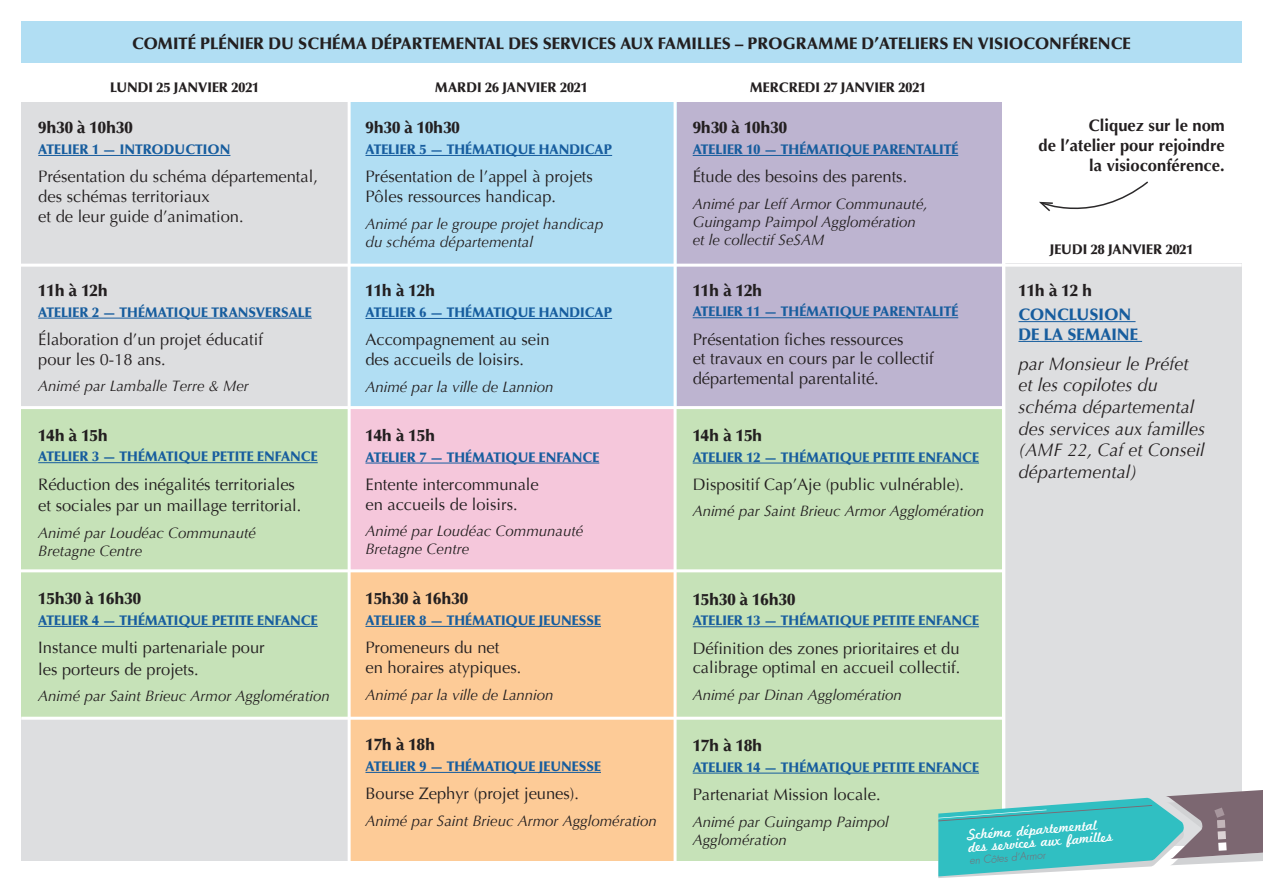
<style>
.page{position:relative;width:1263px;height:893px;background:#fff}
.page>*{position:absolute;margin:0;border:0;box-sizing:border-box;transform-origin:0 0}
.Animé_par{font:italic 18px/21.6px "Optima";color:#231f20}
.t1{font:16.5px/19.8px "Optima";color:#231f20}
.horaire{font:900 16.5px "Optima";color:#231f20}
.titre_atelier{font:900 16.5px "Optima";color:#231f20}
.t2{font:700 16.5px/19.8px "Optima";color:#231f20;text-align:right}
.titre_atelier-2{font:900 16.5px/19.8px "Optima";color:#175d9e}
.Animé_par-2{font:italic 15px/18px "Optima";color:#231f20}
.t3{font:14.4px/12.6px "Marketing Script";color:#fff}
.titre_atelier-3{font:900 13.8px "Optima";color:#175d9e}
.titre_atelier-4{font:900 13.8px "Optima";color:#231f20}
.t4{font:italic 300 10.5px "Futura Std";color:#7c6771}
</style>
<div class="page">
<div style="left:348px;top:408px;width:328px;height:164px;background:#f5c7db"></div>
<div style="left:675px;top:102px;width:326px;height:162px;background:#bdb4d0"></div>
<div style="left:21px;top:573px;width:328px;height:146px;background:#c6e2b8"></div>
<div style="left:676px;top:573px;width:325px;height:146px;background:#c6e2b8"></div>
<div style="left:21px;top:409px;width:328px;height:163px;background:#c6e2b8"></div>
<div style="left:676px;top:408px;width:325px;height:165px;background:#c6e2b8"></div>
<div style="left:675px;top:264px;width:326px;height:144px;background:#bdb4d0"></div>
<div style="left:348px;top:572px;width:328px;height:147px;background:#fdcb97"></div>
<div style="left:348px;top:719px;width:328px;height:142px;background:#fdcb97"></div>
<div style="left:348px;top:102px;width:328px;height:162px;background:#b1def3"></div>
<div style="left:348px;top:264px;width:328px;height:145px;background:#b1def3"></div>
<div style="left:676px;top:719px;width:325px;height:142px;background:#c6e2b8"></div>
<div style="left:21px;top:264px;width:328px;height:145px;background:#dddee0"></div>
<div style="left:21px;top:102px;width:328px;height:162px;background:#dddee0"></div>
<div style="left:1004px;top:264px;width:238px;height:582px;background:#dddee0"></div>
<div style="left:21px;top:719px;width:328px;height:142px;background:#dddee0"></div>
<hr style="left:0;top:406px;width:1004px;height:3px;background:#fff">
<hr style="left:0;top:569px;width:1004px;height:3px;background:#fff">
<hr style="left:21px;top:717px;width:983px;height:3px;background:#fff">
<hr style="left:0;top:264px;width:1242px;height:3px;background:#fff">
<hr style="left:674px;top:77px;width:2px;height:795px;background:#fff">
<hr style="left:1002px;top:77px;width:3px;height:795px;background:#fff">
<hr style="left:348px;top:86px;width:3px;height:786px;background:#fff">
<hr style="left:38px;top:155px;width:192px;height:1px;background:#175d9e">
<div style="left:21px;top:21px;width:1221px;height:41px;background:#b1def3"></div>
<hr style="left:38px;top:318px;width:274px;height:1px;background:#175d9e">
<hr style="left:38px;top:462px;width:280px;height:1px;background:#175d9e">
<hr style="left:38px;top:626px;width:280px;height:1px;background:#175d9e">
<hr style="left:365px;top:155px;width:247px;height:1px;background:#175d9e">
<hr style="left:365px;top:318px;width:247px;height:1px;background:#175d9e">
<hr style="left:365px;top:463px;width:234px;height:1px;background:#175d9e">
<hr style="left:365px;top:626px;width:236px;height:1px;background:#175d9e">
<hr style="left:365px;top:772px;width:236px;height:1px;background:#175d9e">
<hr style="left:693px;top:155px;width:265px;height:1px;background:#175d9e">
<hr style="left:693px;top:317px;width:265px;height:1px;background:#175d9e">
<hr style="left:693px;top:463px;width:286px;height:1px;background:#175d9e">
<hr style="left:693px;top:626px;width:286px;height:1px;background:#175d9e">
<hr style="left:693px;top:773px;width:286px;height:1px;background:#175d9e">
<hr style="left:1018px;top:321px;width:117px;height:1px;background:#175d9e">
<hr style="left:1018px;top:341px;width:124px;height:1px;background:#175d9e">
<svg style="left:938px;top:790px;width:325px;height:88px"></svg>
<svg style="left:1039px;top:181px;width:109px;height:31px"></svg>
<p class="titre_atelier" style="left:132px;top:34px;width:1000px">COMITÉ PLÉNIER DU SCHÉMA DÉPARTEMENTAL DES SERVICES AUX FAMILLES – PROGRAMME D’ATELIERS EN VISIOCONFÉRENCE</p>
<p class="titre_atelier-4" style="left:110px;top:79px;width:151px">LUNDI 25 JANVIER 2021</p>
<p class="titre_atelier-4" style="left:435px;top:79px;width:154px">MARDI 26 JANVIER 2021</p>
<p class="titre_atelier-4" style="left:750px;top:79px;width:178px">MERCREDI 27 JANVIER 2021</p>
<p class="horaire" style="left:38px;top:118px;width:96px">9h30 à 10h30</p>
<p class="titre_atelier-3" style="left:38px;top:141px;width:194px">ATELIER 1 — INTRODUCTION</p>
<p class="t1" style="left:38px;top:167px;width:281px">Présentation du schéma départemental, des schémas territoriaux<br>et de leur guide d’animation.</p>
<p class="horaire" style="left:38px;top:281px;width:71px">11h à 12h</p>
<p class="titre_atelier-3" style="left:38px;top:304px;width:275px">ATELIER 2 — THÉMATIQUE TRANSVERSALE</p>
<p class="t1" style="left:38px;top:330px;width:226px">Élaboration d’un projet éducatif pour les 0-18 ans.</p>
<p class="Animé_par-2" style="left:38px;top:377px;width:212px">Animé par Lamballe Terre &amp; Mer</p>
<p class="horaire" style="left:38px;top:425px;width:71px">14h à 15h</p>
<p class="titre_atelier-3" style="left:38px;top:449px;width:281px">ATELIER 3 — THÉMATIQUE PETITE ENFANCE</p>
<p class="t1" style="left:38px;top:473px;width:265px;line-height:21.6px">Réduction des inégalités territoriales et sociales par un maillage territorial.</p>
<p class="Animé_par-2" style="left:38px;top:524px;width:219px">Animé par Loudéac Communauté<br>Bretagne Centre</p>
<p class="horaire" style="left:38px;top:589px;width:104px">15h30 à 16h30</p>
<p class="titre_atelier-3" style="left:38px;top:612px;width:281px">ATELIER 4 — THÉMATIQUE PETITE ENFANCE</p>
<p class="t1" style="left:38px;top:637px;width:228px;line-height:21.6px">Instance multi partenariale pour les porteurs de projets.</p>
<p class="Animé_par-2" style="left:38px;top:687px;width:293px">Animé par Saint Brieuc Armor Agglomération</p>
<p class="horaire" style="left:365px;top:118px;width:96px">9h30 à 10h30</p>
<p class="titre_atelier-3" style="left:365px;top:141px;width:248px">ATELIER 5 — THÉMATIQUE HANDICAP</p>
<p class="t1" style="left:365px;top:167px;width:229px">Présentation de l’appel à projets<br>Pôles ressources handicap.</p>
<p class="Animé_par-2" style="left:365px;top:215px;width:239px">Animé par le groupe projet handicap du schéma départemental</p>
<p class="horaire" style="left:365px;top:281px;width:71px">11h à 12h</p>
<p class="titre_atelier-3" style="left:365px;top:304px;width:248px">ATELIER 6 — THÉMATIQUE HANDICAP</p>
<p class="t1" style="left:365px;top:330px;width:186px">Accompagnement au sein des accueils de loisirs.</p>
<p class="Animé_par-2" style="left:365px;top:378px;width:190px">Animé par la ville de Lannion</p>
<p class="horaire" style="left:365px;top:426px;width:71px">14h à 15h</p>
<p class="titre_atelier-3" style="left:365px;top:449px;width:235px">ATELIER 7 — THÉMATIQUE ENFANCE</p>
<p class="t1" style="left:365px;top:475px;width:175px">Entente intercommunale en accueils de loisirs.</p>
<p class="Animé_par-2" style="left:365px;top:522px;width:219px">Animé par Loudéac Communauté<br>Bretagne Centre</p>
<p class="horaire" style="left:365px;top:589px;width:104px">15h30 à 16h30</p>
<p class="titre_atelier-3" style="left:365px;top:612px;width:237px">ATELIER 8 — THÉMATIQUE JEUNESSE</p>
<p class="t1" style="left:365px;top:638px;width:157px">Promeneurs du net<br>en horaires atypiques.</p>
<p class="Animé_par-2" style="left:365px;top:686px;width:190px">Animé par la ville de Lannion</p>
<p class="horaire" style="left:365px;top:735px;width:71px">17h à 18h</p>
<p class="titre_atelier-3" style="left:365px;top:758px;width:237px">ATELIER 9 — THÉMATIQUE JEUNESSE</p>
<p class="t1" style="left:365px;top:784px;width:215px">Bourse Zephyr (projet jeunes).</p>
<p class="Animé_par-2" style="left:365px;top:812px;width:293px">Animé par Saint Brieuc Armor Agglomération</p>
<p class="horaire" style="left:693px;top:118px;width:96px">9h30 à 10h30</p>
<p class="titre_atelier-3" style="left:693px;top:141px;width:267px">ATELIER 10 — THÉMATIQUE PARENTALITÉ</p>
<p class="t1" style="left:693px;top:167px;width:216px">Étude des besoins des parents.</p>
<p class="Animé_par-2" style="left:693px;top:195px;width:237px">Animé par Leff Armor Communauté,<br>Guingamp Paimpol Agglomération et le collectif SeSAM</p>
<p class="horaire" style="left:693px;top:280px;width:71px">11h à 12h</p>
<p class="titre_atelier-3" style="left:693px;top:304px;width:267px">ATELIER 11 — THÉMATIQUE PARENTALITÉ</p>
<p class="t1" style="left:693px;top:329px;width:243px">Présentation fiches ressources<br>et travaux en cours par le collectif départemental parentalité.</p>
<p class="horaire" style="left:693px;top:426px;width:71px">14h à 15h</p>
<p class="titre_atelier-3" style="left:693px;top:449px;width:288px">ATELIER 12 — THÉMATIQUE PETITE ENFANCE</p>
<p class="t1" style="left:693px;top:475px;width:273px">Dispositif Cap’Aje (public vulnérable).</p>
<p class="Animé_par-2" style="left:693px;top:502px;width:293px">Animé par Saint Brieuc Armor Agglomération</p>
<p class="t2" style="left:1038px;top:116px;width:188px">Cliquez sur le nom<br>de l’atelier pour rejoindre la visioconférence.</p>
<p class="titre_atelier-4" style="left:1050px;top:242px;width:145px">JEUDI 28 JANVIER 2021</p>
<p class="horaire" style="left:1018px;top:281px;width:75px">11h à 12 h</p>
<p class="titre_atelier-2" style="left:1018px;top:305px;width:121px">CONCLUSION<br>DE LA SEMAINE</p>
<p class="Animé_par" style="left:1018px;top:353px;width:188px">par Monsieur le Préfet et les copilotes du schéma départemental des services aux familles (AMF 22, Caf et Conseil départemental)</p>
<p class="horaire" style="left:693px;top:589px;width:104px">15h30 à 16h30</p>
<p class="titre_atelier-3" style="left:693px;top:613px;width:288px">ATELIER 13 — THÉMATIQUE PETITE ENFANCE</p>
<p class="t1" style="left:693px;top:638px;width:269px">Définition des zones prioritaires et du calibrage optimal en accueil collectif.</p>
<p class="Animé_par-2" style="left:693px;top:686px;width:211px">Animé par Dinan Agglomération</p>
<p class="horaire" style="left:693px;top:736px;width:71px">17h à 18h</p>
<p class="titre_atelier-3" style="left:693px;top:759px;width:288px">ATELIER 14 — THÉMATIQUE PETITE ENFANCE</p>
<p class="t1" style="left:693px;top:785px;width:189px">Partenariat Mission locale.</p>
<p class="Animé_par-2" style="left:693px;top:813px;width:198px">Animé par Guingamp Paimpol<br>Agglomération</p>
<p class="t3" style="left:967px;top:829px;width:146px;rotate:-4deg">Schéma départemental des services aux familles</p>
<p class="t4" style="left:969px;top:854px;width:78px;rotate:-4deg">en Côtes d’Armor</p>
</div>
